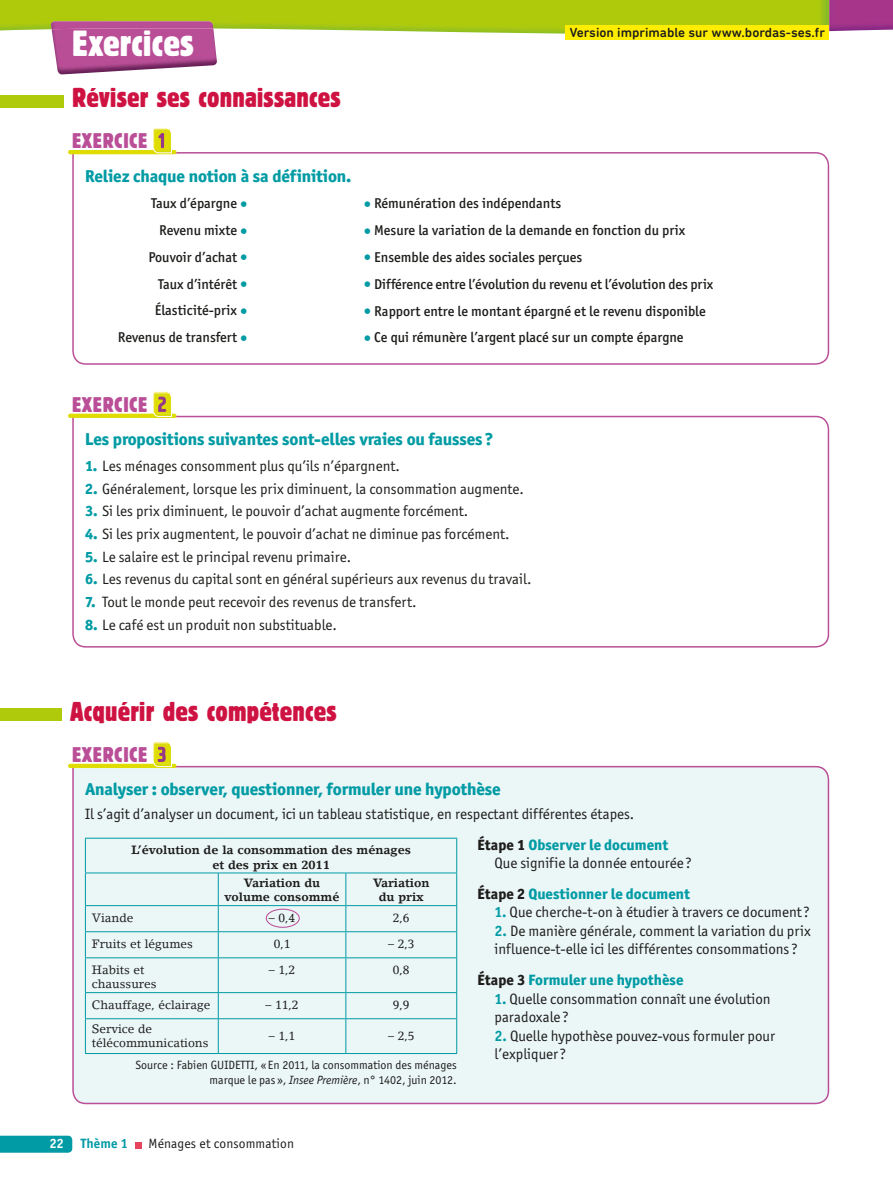
<style>
.page{position:relative;width:893px;height:1191px;background:#fff}
.page>*{position:absolute;margin:0;border:0;box-sizing:border-box;transform-origin:0 0}
.t1{font:condensed 36px "Block BE";letter-spacing:.01em;color:#fff}
.t2{font:condensed 27px "Block BE";letter-spacing:.01em;color:#ce1342}
.t3{font:condensed 21px "Block BE";letter-spacing:.04em;color:#ba4e97}
.t4{font:19.5px/26.7px "Officina San ITC Medium OS";color:#009ba4;text-align:justify}
.t5{font:800 17.25px "Officina San ITC";letter-spacing:-.01em;color:#009ba4}
.t6{font:15px/18.5px "Officina San ITC";color:#1d1d1b}
.t7{font:800 15px "Officina San ITC";color:#009ba4}
.t8{font:14.25px/26.7px "Officina San ITC Medium OS";color:#1d1d1b;text-align:right}
.t9{font:500 13.5px "DIN Next Rounded LT Pro";color:#1d1d1b}
.t10{font:13.5px "Officina San ITC";letter-spacing:.01em;color:#1d1d1b}
.t11{font:700 13.5px "Officina San ITC";letter-spacing:.01em;color:#009ba4}
.t12{font:700 13.5px "Officina San ITC";color:#fff}
.t13{font:12px/14.7px "Lino Letter";color:#1d1d1b}
.t14{font:12px/14.7px "Officina San ITC";color:#1d1d1b;text-align:right}
.t15{font:700 12px/14.7px "Lino Letter";color:#1d1d1b;text-align:center}
.s1{font-family:"Cholla Sans";font-weight:700;font-stretch:normal;color:#96368b}
.s2{font-weight:800;color:#009ba4}
.s3{font-weight:800}
.s4{font-weight:700;color:#009ba4}
.s5{color:#1d1d1b}
.s6{font-style:italic}
</style>
<div class="page">
<svg style="left:0;top:1135px;width:72px;height:17px"></svg>
<img style="left:0;top:0;width:893px;height:34px">
<img style="left:52px;top:28px;width:165px;height:46px">
<img style="left:51px;top:21px;width:162px;height:8px">
<div style="left:135px;top:1142px;width:7px;height:6px;background:#e9425c"></div>
<div style="left:0;top:95px;width:64px;height:12px;background:#afca0b"></div>
<svg style="left:72px;top:152px;width:757px;height:213px"></svg>
<hr style="left:68px;top:150px;width:108px;height:4px;background:#dedc00;border-radius:2px">
<svg style="left:153px;top:128px;width:19px;height:26px"></svg>
<div style="left:0;top:708px;width:62px;height:13px;background:#afca0b"></div>
<div style="left:72px;top:766px;width:757px;height:338px;background:#ebf6f7"></div>
<div style="left:68px;top:763px;width:108px;height:5px;background:#dedc00;border-radius:2px"></div>
<svg style="left:152px;top:741px;width:20px;height:26px"></svg>
<svg style="left:72px;top:416px;width:757px;height:231px"></svg>
<svg style="left:68px;top:414px;width:108px;height:4px"></svg>
<svg style="left:152px;top:391px;width:20px;height:26px"></svg>
<hr style="left:85px;top:872px;width:261px;height:1px;background:#009ba4">
<hr style="left:218px;top:873px;width:1px;height:32px;background:#009ba4">
<hr style="left:346px;top:872px;width:111px;height:1px;background:#009ba4">
<hr style="left:345px;top:873px;width:1px;height:32px;background:#009ba4">
<hr style="left:85px;top:905px;width:261px;height:1px;background:#009ba4">
<hr style="left:346px;top:905px;width:111px;height:1px;background:#009ba4">
<hr style="left:85px;top:931px;width:261px;height:1px;background:#009ba4">
<svg style="left:218px;top:906px;width:1px;height:51px"></svg>
<hr style="left:346px;top:931px;width:111px;height:1px;background:#009ba4">
<svg style="left:345px;top:906px;width:1px;height:51px"></svg>
<hr style="left:85px;top:957px;width:261px;height:1px;background:#009ba4">
<hr style="left:218px;top:958px;width:1px;height:34px;background:#009ba4">
<hr style="left:346px;top:957px;width:111px;height:1px;background:#009ba4">
<hr style="left:345px;top:958px;width:1px;height:34px;background:#009ba4">
<hr style="left:85px;top:992px;width:261px;height:1px;background:#009ba4">
<svg style="left:218px;top:993px;width:1px;height:25px"></svg>
<hr style="left:346px;top:992px;width:111px;height:1px;background:#009ba4">
<svg style="left:345px;top:993px;width:1px;height:25px"></svg>
<hr style="left:85px;top:1018px;width:261px;height:1px;background:#009ba4">
<hr style="left:218px;top:1019px;width:1px;height:34px;background:#009ba4">
<hr style="left:346px;top:1018px;width:111px;height:1px;background:#009ba4">
<hr style="left:345px;top:1019px;width:1px;height:34px;background:#009ba4">
<hr style="left:85px;top:838px;width:133px;height:1px;background:#009ba4">
<hr style="left:85px;top:838px;width:1px;height:34px;background:#009ba4">
<hr style="left:218px;top:838px;width:239px;height:1px;background:#009ba4">
<hr style="left:456px;top:838px;width:1px;height:34px;background:#009ba4">
<hr style="left:85px;top:873px;width:1px;height:32px;background:#009ba4">
<hr style="left:456px;top:873px;width:1px;height:32px;background:#009ba4">
<svg style="left:85px;top:906px;width:1px;height:51px"></svg>
<svg style="left:456px;top:906px;width:1px;height:51px"></svg>
<hr style="left:85px;top:958px;width:1px;height:34px;background:#009ba4">
<hr style="left:456px;top:958px;width:1px;height:34px;background:#009ba4">
<svg style="left:85px;top:993px;width:1px;height:25px"></svg>
<svg style="left:456px;top:993px;width:1px;height:25px"></svg>
<hr style="left:85px;top:1019px;width:1px;height:34px;background:#009ba4">
<hr style="left:456px;top:1019px;width:1px;height:34px;background:#009ba4">
<hr style="left:85px;top:1053px;width:372px;height:1px;background:#009ba4">
<div style="left:266px;top:908px;width:34px;height:19px;border:1px solid #ba4e97;border-radius:50%"></div>
<div style="left:566px;top:26px;width:263px;height:14px;background:#ffed00"></div>
<h1 class="t1" style="left:72px;top:31px;width:123px">Exercices</h1>
<h2 class="t2" style="left:72px;top:88px;width:270px">Réviser ses connaissances</h2>
<h3 class="t3" style="left:72px;top:133px;width:96px">EXERCICE <span class="s1">1</span></h3>
<p class="t5" style="left:85px;top:168px;width:268px">Reliez chaque notion à sa définition.</p>
<p class="t9" style="left:570px;top:27px;width:257px">Version imprimable sur www.bordas-ses.fr</p>
<p class="t8" style="left:118px;top:191px;width:121px">Taux d’épargne<br>Revenu mixte<br>Pouvoir d’achat<br>Taux d’intérêt<br>Élasticité-prix<br>Revenus de transfert</p>
<h3 class="t4" style="left:237px;top:192px;width:15px">• • • • • •</h3>
<h3 class="t4" style="left:361px;top:192px;width:15px">• • • • • •</h3>
<p class="t8" style="left:374px;top:191px;width:341px;text-align:left">Rémunération des indépendants<br>Mesure la variation de la demande en fonction du prix Ensemble des aides sociales perçues<br>Différence entre l’évolution du revenu et l’évolution des prix Rapport entre le montant épargné et le revenu disponible Ce qui rémunère l’argent placé sur un compte épargne</p>
<h3 class="t3" style="left:72px;top:397px;width:96px">EXERCICE <span class="s1">2</span></h3>
<p class="t5" style="left:85px;top:431px;width:410px">Les propositions suivantes sont-elles vraies ou fausses ?</p>
<p class="t6" style="left:85px;top:457px;width:316px"><span class="s2">1.</span> Les ménages consomment plus qu’ils n’épargnent.</p>
<p class="t6" style="left:85px;top:480px;width:440px"><span class="s2">2.</span> Généralement, lorsque les prix diminuent, la consommation augmente.</p>
<p class="t6" style="left:85px;top:502px;width:385px"><span class="s2">3.</span> Si les prix diminuent, le pouvoir d’achat augmente forcément.</p>
<p class="t6" style="left:85px;top:525px;width:426px"><span class="s2">4.</span> Si les prix augmentent, le pouvoir d’achat ne diminue pas forcément.</p>
<p class="t6" style="left:85px;top:548px;width:268px"><span class="s2">5.</span> Le salaire est le principal revenu primaire.</p>
<p class="t6" style="left:85px;top:570px;width:448px"><span class="s2">6.</span> Les revenus du capital sont en général supérieurs aux revenus du travail.</p>
<p class="t6" style="left:85px;top:593px;width:333px"><span class="s2">7.</span> Tout le monde peut recevoir des revenus de transfert.</p>
<p class="t6" style="left:85px;top:616px;width:253px"><span class="s2">8.</span> Le café est un produit non substituable.</p>
<h2 class="t2" style="left:70px;top:702px;width:268px">Acquérir des compétences</h2>
<h3 class="t3" style="left:72px;top:747px;width:96px">EXERCICE <span class="s1">3</span></h3>
<p class="t5" style="left:85px;top:781px;width:417px">Analyser : observer, questionner, formuler une hypothèse</p>
<p class="t6" style="left:477px;top:799px;width:192px;line-height:30.5px;text-indent:-392px">Il s’agit d’analyser un document, ici un tableau statistique, en respectant différentes étapes.<br><span class="s3">Étape 1</span> <span class="s2">Observer le document</span></p>
<p class="t6" style="left:477px;top:847px;width:216px;line-height:31.2px;text-align:right">Que signifie la donnée entourée ?<br><span class="s3">Étape 2</span> <span class="s2">Questionner le document</span></p>
<p class="t6" style="left:495px;top:903px;width:317px"><span class="s4">1.</span> Que cherche-t-on à étudier à travers ce document ?</p>
<p class="t6" style="left:495px;top:922px;width:318px"><span class="s4">2.</span> De manière générale, comment la variation du prix influence-t-elle ici les différentes consommations ?</p>
<p class="t7" style="left:477px;top:973px;width:208px"><span class="s5">Étape 3</span> Formuler une hypothèse</p>
<p class="t6" style="left:495px;top:990px;width:278px"><span class="s4">1.</span> Quelle consommation connaît une évolution paradoxale ?</p>
<p class="t6" style="left:495px;top:1026px;width:282px"><span class="s4">2.</span> Quelle hypothèse pouvez-vous formuler pour l’expliquer ?</p>
<p class="t15" style="left:131px;top:844px;width:281px">L’évolution de la consommation des ménages et des prix en 2011</p>
<p class="t15" style="left:225px;top:876px;width:116px">Variation du volume consommé</p>
<p class="t15" style="left:373px;top:876px;width:58px">Variation du prix</p>
<p class="t13" style="left:92px;top:911px;width:43px">Viande</p>
<p class="t13" style="left:269px;top:911px;width:28px">– 0,4</p>
<p class="t13" style="left:393px;top:911px;width:18px">2,6</p>
<p class="t13" style="left:92px;top:937px;width:103px">Fruits et légumes</p>
<p class="t13" style="left:274px;top:937px;width:18px">0,1</p>
<p class="t13" style="left:388px;top:937px;width:28px">– 2,3</p>
<p class="t13" style="left:92px;top:963px;width:66px">Habits et chaussures</p>
<p class="t13" style="left:269px;top:963px;width:28px">– 1,2</p>
<p class="t13" style="left:393px;top:963px;width:18px">0,8</p>
<p class="t13" style="left:92px;top:998px;width:120px">Chauffage, éclairage</p>
<p class="t13" style="left:266px;top:998px;width:35px">– 11,2</p>
<p class="t13" style="left:393px;top:998px;width:18px">9,9</p>
<p class="t13" style="left:92px;top:1022px;width:118px">Service de télécommunications</p>
<p class="t13" style="left:269px;top:1029px;width:28px">– 1,1</p>
<p class="t13" style="left:388px;top:1029px;width:28px">– 2,5</p>
<p class="t14" style="left:136px;top:1058px;width:323px">Source : Fabien GUIDETTI, « En 2011, la consommation des ménages marque le pas », <span class="s6">Insee Première</span>, n° 1402, juin 2012.</p>
<p class="t12" style="left:49px;top:1137px;width:16px">22</p>
<p class="t11" style="left:81px;top:1137px;width:49px">Thème 1</p>
<p class="t10" style="left:149px;top:1137px;width:147px">Ménages et consommation</p>
</div>
